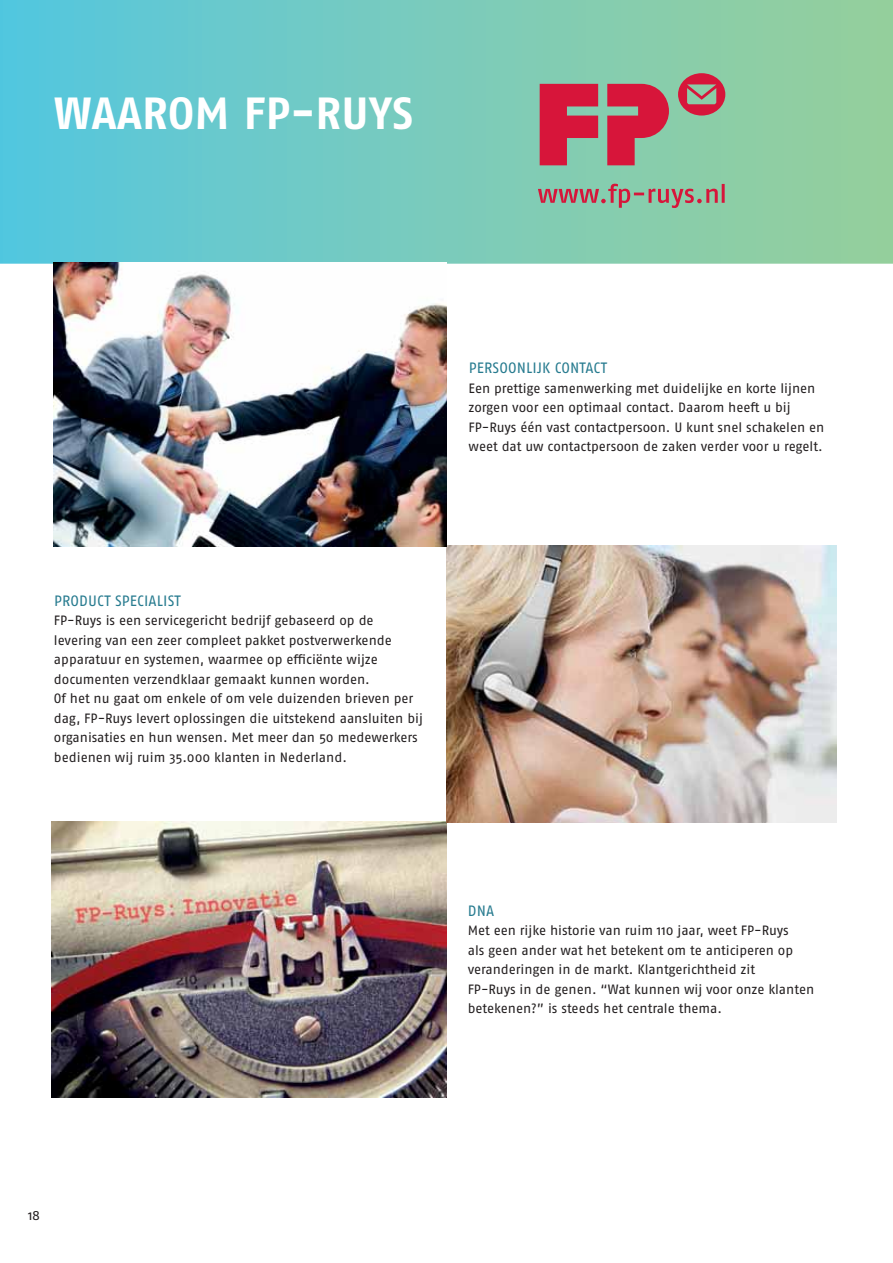
<style>
.page{position:relative;width:893px;height:1263px;background:#fff}
.page>*{position:absolute;margin:0;border:0;box-sizing:border-box;transform-origin:0 0}
.t1{font:700 45px "Fago Pro";letter-spacing:.01em;color:#fff}
.t2{font:15px "Fago Pro";letter-spacing:.01em;color:#277b8f}
.t3{font:13.5px/19.5px "Fago Pro";color:#231f20}
</style>
<div class="page">
<svg style="left:0;top:0;width:893px;height:264px;background:#77cabd"></svg>
<img style="left:52px;top:822px;width:394px;height:275px">
<img style="left:446px;top:545px;width:391px;height:278px">
<img style="left:54px;top:263px;width:392px;height:283px">
<svg style="left:538px;top:184px;width:187px;height:24px;background:#9a9e8f"></svg>
<svg style="left:540px;top:84px;width:58px;height:81px;background:#c34056"></svg>
<svg style="left:607px;top:84px;width:62px;height:81px;background:#be4d5d"></svg>
<svg style="left:678px;top:73px;width:47px;height:43px;background:#b3696c"></svg>
<h1 class="t1" style="left:54px;top:88px;width:361px">WAAROM FP-RUYS</h1>
<p class="t2" style="left:469px;top:363px;width:140px">PERSOONLIJK CONTACT</p>
<p class="t3" style="left:469px;top:379px;width:357px">Een prettige samenwerking met duidelijke en korte lijnen zorgen voor een optimaal contact. Daarom heeft u bij FP-Ruys één vast contactpersoon. U kunt snel schakelen en weet dat uw contactpersoon de zaken verder voor u regelt.</p>
<p class="t2" style="left:54px;top:595px;width:128px">PRODUCT SPECIALIST</p>
<p class="t3" style="left:54px;top:612px;width:371px">FP-Ruys is een servicegericht bedrijf gebaseerd op de levering van een zeer compleet pakket postverwerkende apparatuur en systemen, waarmee op efficiënte wijze documenten verzendklaar gemaakt kunnen worden.<br>Of het nu gaat om enkele of om vele duizenden brieven per dag, FP-Ruys levert oplossingen die uitstekend aansluiten bij organisaties en hun wensen. Met meer dan 50 medewerkers bedienen wij ruim 35.000 klanten in Nederland.</p>
<p class="t2" style="left:468px;top:905px;width:28px">DNA</p>
<p class="t3" style="left:468px;top:922px;width:348px">Met een rijke historie van ruim 110 jaar, weet FP-Ruys<br>als geen ander wat het betekent om te anticiperen op veranderingen in de markt. Klantgerichtheid zit<br>FP-Ruys in de genen. “Wat kunnen wij voor onze klanten betekenen?” is steeds het centrale thema.</p>
<p class="t3" style="left:28px;top:1206px;width:14px">18</p>
</div>
